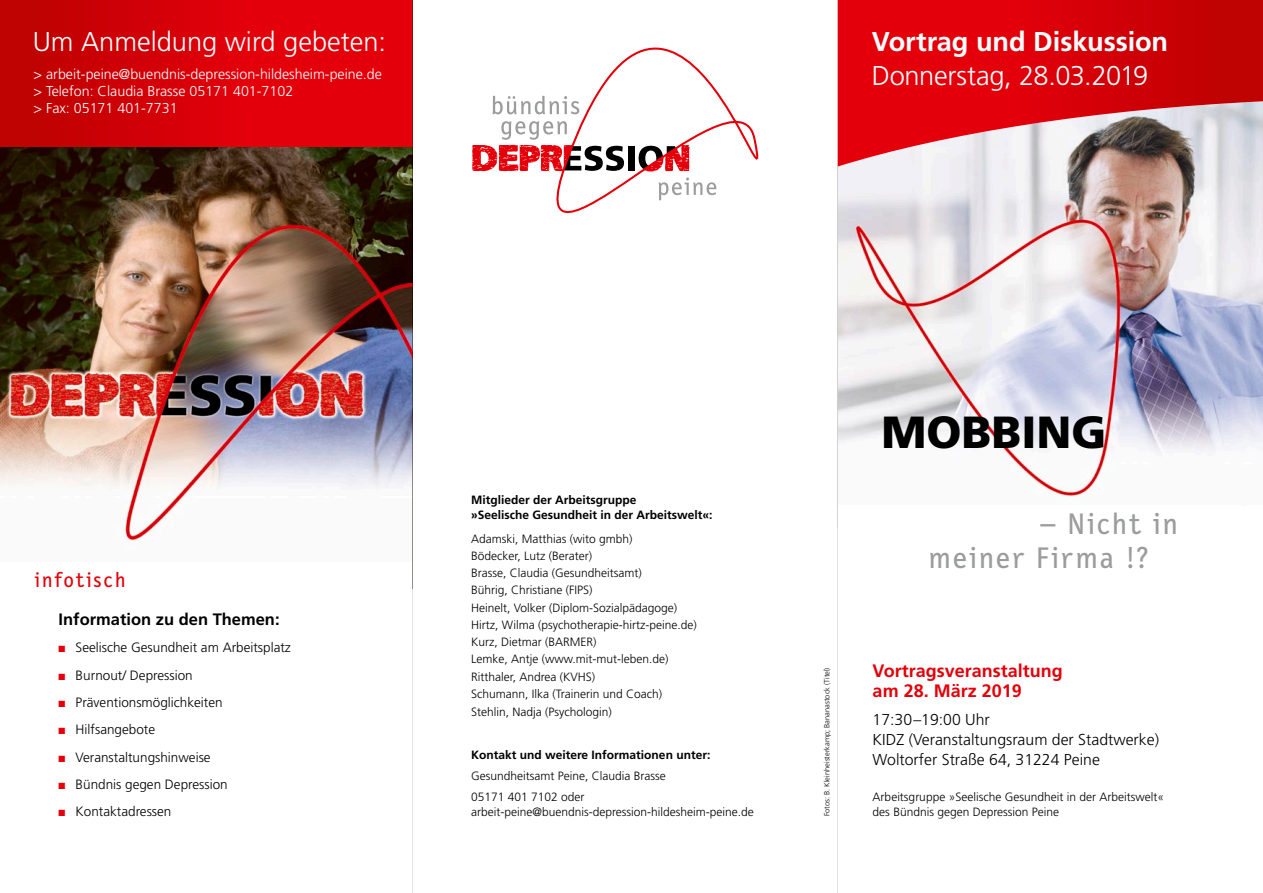
<style>
.page{position:relative;width:1263px;height:893px;background:#fff}
.page>*{position:absolute;margin:0;border:0;box-sizing:border-box;transform-origin:0 0}
.t1{font:900 45px "Frutiger LT";color:#000}
.t2{font:30px/34.5px "Letter Gothic Text";letter-spacing:.08em;color:#9b9c9c}
.t3{font:300 27.15px "Frutiger LT";color:#fff}
.t4{font:700 27.15px "Frutiger LT";letter-spacing:-.005em;color:#fff}
.t5{font:21px "Letter Gothic Text";letter-spacing:.105em;color:#e3000a}
.t6{font:700 18px/19.8px "Frutiger LT";color:#e3000a}
.t7{font:700 16.5px "Frutiger LT";color:#000}
.t8{font:300 15.75px/19.8px "Frutiger LT";color:#000}
.t9{font:300 14.25px/17.1px "Frutiger LT";color:#fff}
.t10{font:300 13.5px "Frutiger LT";color:#000}
.t11{font:300 12px/17.2px "Frutiger LT";color:#000}
.t12{font:700 12px/15px "Frutiger LT";color:#000}
.t13{font:300 7.5px "Frutiger LT";color:#000}
.s1{color:#e3000a}
</style>
<div class="page">
<img style="left:839px;top:166px;width:424px;height:339px">
<img style="left:0;top:147px;width:412px;height:402px">
<div style="left:0;top:0;width:412px;height:147px;background:linear-gradient(to right,#c10103,#ed000c)"></div>
<svg style="left:839px;top:0;width:424px;height:166px;background:#d22f35"></svg>
<svg style="left:510px;top:47px;width:249px;height:167px"></svg>
<svg style="left:472px;top:121px;width:244px;height:79px"></svg>
<svg style="left:492px;top:96px;width:87px;height:18px"></svg>
<svg style="left:837px;top:0;width:2px;height:893px"></svg>
<svg style="left:412px;top:147px;width:1px;height:746px"></svg>
<hr style="left:412px;top:0;width:1px;height:147px;background:#8b130c">
<h3 class="t3" style="left:33px;top:26px;width:355px">Um Anmeldung wird gebeten:</h3>
<p class="t9" style="left:34px;top:66px;width:350px">&gt; arbeit-peine@buendnis-depression-hildesheim-peine.de &gt; Telefon: Claudia Brasse 05171 401-7102<br>&gt; Fax: 05171 401-7731</p>
<h3 class="t4" style="left:872px;top:25px;width:298px">Vortrag und Diskussion</h3>
<h3 class="t3" style="left:872px;top:61px;width:278px">Donnerstag, 28.03.2019</h3>
<h3 class="t5" style="left:35px;top:569px;width:92px">infotisch</h3>
<h3 class="t7" style="left:59px;top:609px;width:222px">Information zu den Themen:</h3>
<p class="t10" style="left:59px;top:640px;width:234px"><span class="s1">■</span> Seelische Gesundheit am Arbeitsplatz</p>
<p class="t10" style="left:59px;top:667px;width:136px"><span class="s1">■</span> Burnout/ Depression</p>
<p class="t10" style="left:59px;top:695px;width:166px"><span class="s1">■</span> Präventionsmöglichkeiten</p>
<p class="t10" style="left:59px;top:722px;width:98px"><span class="s1">■</span> Hilfsangebote</p>
<p class="t10" style="left:59px;top:749px;width:154px"><span class="s1">■</span> Veranstaltungshinweise</p>
<p class="t10" style="left:59px;top:777px;width:171px"><span class="s1">■</span> Bündnis gegen Depression</p>
<p class="t10" style="left:59px;top:804px;width:114px"><span class="s1">■</span> Kontaktadressen</p>
<p class="t12" style="left:471px;top:492px;width:243px">Mitglieder der Arbeitsgruppe<br>»Seelische Gesundheit in der Arbeitswelt«:</p>
<p class="t11" style="left:471px;top:530px;width:227px">Adamski, Matthias (wito gmbh)<br>Bödecker, Lutz (Berater)<br>Brasse, Claudia (Gesundheitsamt)<br>Bührig, Christiane (FIPS)<br>Heinelt, Volker (Diplom-Sozialpädagoge)<br>Hirtz, Wilma (psychotherapie-hirtz-peine.de)<br>Kurz, Dietmar (BARMER)<br>Lemke, Antje (www.mit-mut-leben.de)<br>Ritthaler, Andrea (KVHS)<br>Schumann, Ilka (Trainerin und Coach)<br>Stehlin, Nadja (Psychologin)</p>
<p class="t12" style="left:471px;top:747px;width:241px">Kontakt und weitere Informationen unter:</p>
<p class="t11" style="left:471px;top:765px;width:196px;line-height:21.3px">Gesundheitsamt Peine, Claudia Brasse<br>05171 401 7102 oder</p>
<p class="t11" style="left:471px;top:804px;width:284px">arbeit-peine@buendnis-depression-hildesheim-peine.de</p>
<h1 class="t1" style="left:881px;top:405px;width:227px">MOBBING</h1>
<h2 class="t2" style="left:929px;top:507px;width:250px;text-indent:112px">– Nicht in meiner Firma !?</h2>
<p class="t13" style="left:822px;top:816px;width:150px;rotate:-90deg">Fotos: B. Kleinheisterkamp; Bananastock (Titel)</p>
<h3 class="t6" style="left:873px;top:661px;width:192px">Vortragsveranstaltung am 28. März 2019</h3>
<h3 class="t8" style="left:873px;top:710px;width:288px">17:30–19:00 Uhr<br>KIDZ (Veranstaltungsraum der Stadtwerke)<br>Woltorfer Straße 64, 31224 Peine</h3>
<p class="t11" style="left:873px;top:790px;width:293px;line-height:15px">Arbeitsgruppe »Seelische Gesundheit in der Arbeitswelt« des Bündnis gegen Depression Peine</p>
</div>
